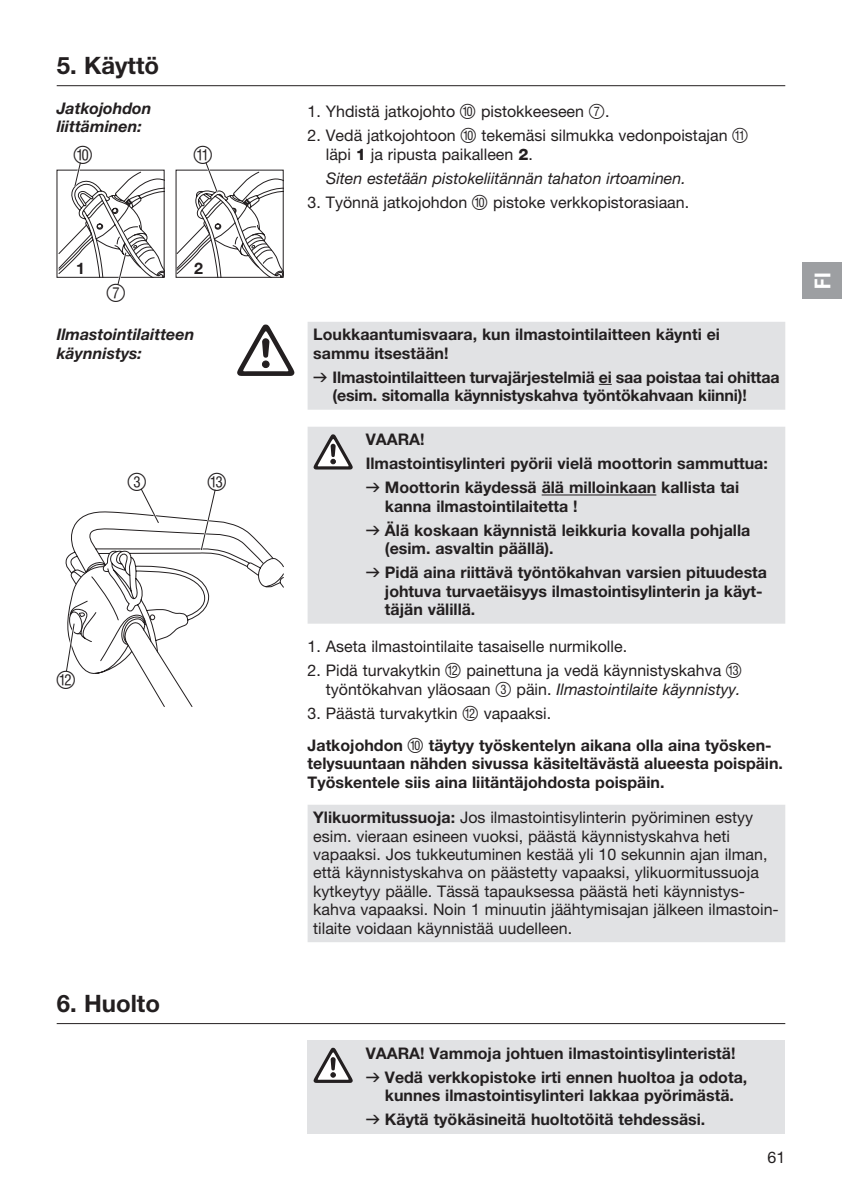
<style>
.page{position:relative;width:842px;height:1191px;background:#fff}
.page>*{position:absolute;margin:0;border:0;box-sizing:border-box;transform-origin:0 0}
.t1{font:700 24px "GARDENA Pro";color:#231f20}
.t2{font:24px "Ziffern";color:#231f20}
.t3{font:22px "GARDENA Pro Bo Cond";color:#fff}
.t4{font:700 16px/24px "GARDENA Pro";color:#231f20}
.t5{font:16px/18.4px "GARDENA Pro";color:#231f20}
.t6{font:italic 700 16px/18.4px "GARDENA Pro";color:#231f20}
.t7{font:italic 16px "GARDENA Pro";color:#231f20}
.s1{font-family:"Ziffern";font-size:20px}
.s2{font-weight:800}
.s3{font-family:"Formdruck";font-weight:400}
.s4{font-style:italic}
.s5{font-weight:400}
.s6{font-family:"Ziffern";font-weight:400;font-size:20px}
.s7{font-weight:700}
</style>
<div class="page">
<hr style="left:57px;top:85px;width:728px;height:1px;background:#231f20">
<svg style="left:176px;top:162px;width:107px;height:115px"></svg>
<svg style="left:58px;top:162px;width:106px;height:122px"></svg>
<div style="left:75px;top:146px;width:17px;height:17px;background:#fff;border-radius:50%"></div>
<div style="left:195px;top:146px;width:17px;height:17px;background:#fff;border-radius:50%"></div>
<svg style="left:308px;top:322px;width:477px;height:620px;fill:#e1e2e4"></svg>
<svg style="left:237px;top:324px;width:57px;height:52px"></svg>
<svg style="left:599px;top:384px;width:13px;height:1px"></svg>
<svg style="left:65px;top:489px;width:218px;height:218px"></svg>
<div style="left:129px;top:473px;width:17px;height:17px;background:#fff;border-radius:50%"></div>
<div style="left:58px;top:671px;width:17px;height:17px;background:#fff;border-radius:50%"></div>
<div style="left:209px;top:473px;width:17px;height:17px;background:#fff;border-radius:50%"></div>
<hr style="left:542px;top:494px;width:114px;height:1px;background:#231f20">
<svg style="left:314px;top:434px;width:39px;height:35px"></svg>
<div style="left:308px;top:1040px;width:477px;height:93px;background:#e1e2e4"></div>
<hr style="left:57px;top:1023px;width:728px;height:1px;background:#231f20">
<svg style="left:314px;top:1047px;width:39px;height:36px"></svg>
<div style="left:802px;top:262px;width:40px;height:37px;background:#9d9fa2"></div>
<h1 class="t1" style="left:57px;top:50px;width:104px">5. Käyttö</h1>
<p class="t6" style="left:57px;top:98px;width:96px">Jatkojohdon liittäminen:</p>
<h1 class="t2" style="left:74px;top:141px;width:21px">0</h1>
<h1 class="t2" style="left:194px;top:141px;width:21px">A</h1>
<p class="t4" style="left:76px;top:256px;width:10px">1</p>
<p class="t4" style="left:194px;top:256px;width:10px">2</p>
<h1 class="t2" style="left:107px;top:279px;width:21px">7</h1>
<p class="t5" style="left:308px;top:102px;width:303px">1. Yhdistä jatkojohto <span class="s1">0</span> pistokkeeseen <span class="s1">7</span>.</p>
<p class="t5" style="left:326px;top:126px;width:424px;text-indent:-18px">2. Vedä jatkojohtoon <span class="s1">0</span> tekemäsi silmukka vedonpoistajan <span class="s1">A </span>läpi <span class="s2">1</span> ja ripusta paikalleen <span class="s2">2</span>.</p>
<p class="t7" style="left:326px;top:169px;width:361px">Siten estetään pistokeliitännän tahaton irtoaminen.</p>
<p class="t5" style="left:308px;top:193px;width:383px">3. Työnnä jatkojohdon <span class="s1">0</span> pistoke verkkopistorasiaan.</p>
<p class="t6" style="left:57px;top:325px;width:139px">Ilmastointilaitteen käynnistys:</p>
<p class="t4" style="left:313px;top:325px;width:408px;line-height:18.4px">Loukkaantumisvaara, kun ilmastointilaitteen käynti ei sammu itsestään!</p>
<p class="t4" style="left:332px;top:367px;width:449px;line-height:18.4px;text-indent:-19px"><span class="s3">v</span> Ilmastointilaitteen turvajärjestelmiä ei saa poistaa tai ohittaa (esim. sitomalla käynnistyskahva työntökahvaan kiinni)!</p>
<h1 class="t2" style="left:128px;top:468px;width:21px">3</h1>
<h1 class="t2" style="left:208px;top:468px;width:21px">C</h1>
<h1 class="t2" style="left:57px;top:666px;width:21px">B</h1>
<h1 class="t1" style="left:57px;top:988px;width:105px">6. Huolto</h1>
<p class="t4" style="left:366px;top:427px;width:404px">VAARA!<br>Ilmastointisylinteri pyörii vielä moottorin sammuttua: <span class="s3">v</span> Moottorin käydessä älä milloinkaan kallista tai</p>
<p class="t4" style="left:366px;top:494px;width:386px;text-indent:19px">kanna ilmastointilaitetta !<br><span class="s3">v</span> Älä koskaan käynnistä leikkuria kovalla pohjalla</p>
<p class="t4" style="left:366px;top:536px;width:403px;text-indent:19px">(esim. asvaltin päällä).<br><span class="s3">v</span> Pidä aina riittävä työntökahvan varsien pituudesta</p>
<p class="t4" style="left:385px;top:581px;width:378px;line-height:18.4px">johtuva turvaetäisyys ilmastointisylinterin ja käyt&shy;täjän välillä.</p>
<p class="t5" style="left:308px;top:637px;width:321px">1. Aseta ilmastointilaite tasaiselle nurmikolle.</p>
<p class="t5" style="left:308px;top:661px;width:436px;text-align:right">2. Pidä turvakytkin <span class="s1">B</span> painettuna ja vedä käynnistyskahva <span class="s1">C </span>työntökahvan yläosaan <span class="s1">3</span> päin. <span class="s4">Ilmastointilaite käynnistyy.</span></p>
<p class="t4" style="left:308px;top:696px;width:466px;line-height:32.2px"><span class="s5">3. Päästä turvakytkin</span> <span class="s6">B</span> <span class="s5">vapaaksi.<br></span>Jatkojohdon <span class="s6">0</span> täytyy työskentelyn aikana olla aina työsken-</p>
<p class="t4" style="left:308px;top:754px;width:477px;line-height:18.4px">telysuuntaan nähden sivussa käsiteltävästä alueesta poispäin.<br>Työskentele siis aina liitäntäjohdosta poispäin.</p>
<p class="t5" style="left:313px;top:808px;width:467px"><span class="s7">Ylikuormitussuoja:</span> Jos ilmastointisylinterin pyöriminen estyy esim. vieraan esineen vuoksi, päästä käynnistyskahva heti vapaaksi. Jos tukkeutuminen kestää yli 10 sekunnin ajan ilman, että käynnistyskahva on päästetty vapaaksi, ylikuormitussuoja kytkeytyy päälle. Tässä tapauksessa päästä heti käynnistys&shy;kahva vapaaksi. Noin 1 minuutin jäähtymisajan jälkeen ilmastoin&shy;tilaite voidaan käynnistää uudelleen.</p>
<p class="t4" style="left:366px;top:1040px;width:383px">VAARA! Vammoja johtuen ilmastointisylinteristä! <span class="s3">v</span> Vedä verkkopistoke irti ennen huoltoa ja odota,</p>
<p class="t4" style="left:366px;top:1083px;width:370px;text-indent:19px">kunnes ilmastointisylinteri lakkaa pyörimästä. <span class="s3">v</span> Käytä työkäsineitä huoltotöitä tehdessäsi.</p>
<p class="t5" style="left:767px;top:1147px;width:19px">61</p>
<h2 class="t3" style="left:809px;top:289px;width:17px;rotate:-90deg">FI</h2>
</div>
